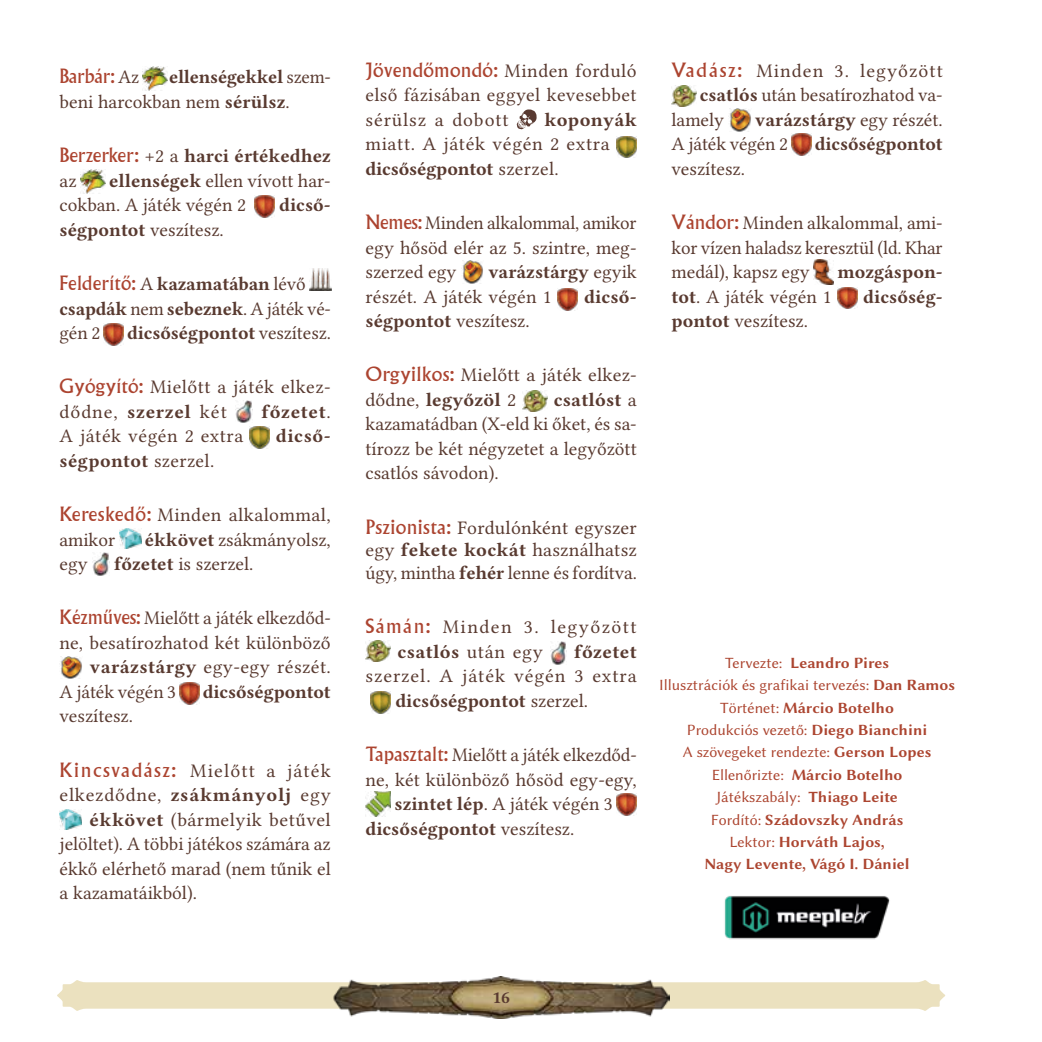
<style>
.page{position:relative;width:1042px;height:1042px;background:#fff}
.page>*{position:absolute;margin:0;border:0;box-sizing:border-box;transform-origin:0 0}
.t1{font:19.25px/24.5px "Libertinus Serif";color:#593a30}
.t2{font:700 19.25px/24.5px "Libertinus Serif";color:#593a30}
.t3{font:19.25px/24.5px "Libertinus Serif";letter-spacing:.02em;color:#593a30}
.t4{font:19.25px "Libertinus Serif";letter-spacing:.055em;color:#593a30}
.t5{font:19.25px/24.5px "Libertinus Serif";letter-spacing:.045em;color:#593a30}
.t6{font:19.25px/24.5px "Libertinus Serif";letter-spacing:.035em;color:#593a30}
.t7{font:19.25px/24.5px "Libertinus Serif";letter-spacing:.025em;color:#593a30}
.t8{font:19.25px/24.5px "Libertinus Serif";letter-spacing:.075em;color:#593a30}
.t9{font:19.25px "Albertus MTCE";letter-spacing:.01em;color:#ac4430}
.t10{font:19.25px "Libertinus Serif";letter-spacing:.04em;color:#593a30}
.t11{font:19.25px "Libertinus Serif";letter-spacing:.03em;color:#593a30}
.t12{font:700 19.25px "Libertinus Serif";letter-spacing:.02em;color:#593a30}
.t13{font:700 19.25px "Libertinus Serif";letter-spacing:.03em;color:#593a30}
.t14{font:700 17.5px "Libertinus Serif";color:#593a30}
.t15{font:700 15.75px/22.4px "Libertinus Sans";color:#ac4530;text-align:center}
.s1{font-family:"Libertinus Serif";color:#593a30}
.s2{font-weight:700}
.s3{font-family:"Albertus MTCE";font-weight:400;color:#ac4430}
.s4{font-weight:400}
.s5{font-family:"Albertus MTCE";color:#ac4430}
</style>
<div class="page">
<svg style="left:57px;top:980px;width:888px;height:31px;background:#eee5c9"></svg>
<img style="left:332px;top:977px;width:338px;height:41px">
<img style="left:724px;top:896px;width:166px;height:44px">
<img style="left:142px;top:67px;width:25px;height:23px">
<img style="left:81px;top:170px;width:25px;height:24px">
<img style="left:255px;top:196px;width:20px;height:21px">
<img style="left:309px;top:268px;width:22px;height:22px">
<img style="left:104px;top:324px;width:20px;height:21px">
<img style="left:236px;top:400px;width:17px;height:23px">
<img style="left:250px;top:427px;width:20px;height:21px">
<img style="left:119px;top:528px;width:22px;height:20px">
<img style="left:92px;top:553px;width:17px;height:22px">
<img style="left:60px;top:656px;width:22px;height:23px">
<img style="left:180px;top:682px;width:20px;height:22px">
<img style="left:60px;top:809px;width:22px;height:20px">
<svg style="left:517px;top:109px;width:20px;height:20px"></svg>
<img style="left:616px;top:136px;width:20px;height:22px">
<img style="left:461px;top:261px;width:22px;height:23px">
<img style="left:558px;top:288px;width:20px;height:22px">
<img style="left:522px;top:390px;width:25px;height:21px">
<img style="left:365px;top:641px;width:25px;height:21px">
<img style="left:550px;top:642px;width:17px;height:22px">
<img style="left:371px;top:691px;width:19px;height:22px">
<img style="left:365px;top:791px;width:25px;height:25px">
<img style="left:617px;top:793px;width:20px;height:22px">
<img style="left:671px;top:85px;width:25px;height:21px">
<img style="left:728px;top:108px;width:23px;height:23px">
<img style="left:792px;top:134px;width:19px;height:21px">
<img style="left:814px;top:259px;width:19px;height:25px">
<img style="left:837px;top:287px;width:20px;height:22px">
<p class="t9" style="left:60px;top:65px;width:81px">Barbár: <span class="s1">Az</span></p>
<p class="t1" style="left:60px;top:65px;width:273px;text-indent:110px"><span class="s2">ellenségekkel</span> szem&shy;beni harcokban nem <span class="s2">sérülsz</span>.</p>
<p class="t2" style="left:60px;top:143px;width:273px"><span class="s3">Berzerker:</span> <span class="s4">+2 a</span> harci értékedhez <span class="s4">az</span></p>
<p class="t1" style="left:60px;top:168px;width:273px;text-indent:50px"><span class="s2">ellenségek</span> ellen vívott har&shy;cokban. A játék végén 2</p>
<p class="t2" style="left:279px;top:192px;width:53px">dicső-</p>
<p class="t1" style="left:60px;top:217px;width:166px"><span class="s2">ségpontot</span> veszítesz.</p>
<p class="t2" style="left:60px;top:271px;width:273px"><span class="s3">Felderítő:</span> <span class="s4">A</span> kazamatában <span class="s4">lévő </span>csapdák <span class="s4">nem</span> sebeznek<span class="s4">. A játék vé&shy;gén 2</span></p>
<p class="t2" style="left:127px;top:320px;width:205px">dicsőségpontot <span class="s4">veszítesz.</span></p>
<p class="t7" style="left:60px;top:375px;width:273px"><span class="s5">Gyógyító:</span> Mielőtt a játék elkez&shy;dődne, <span class="s2">szerzel</span> két</p>
<p class="t13" style="left:262px;top:398px;width:71px">főzetet<span class="s4">.</span></p>
<p class="t11" style="left:60px;top:424px;width:185px">A játék végén 2 extra</p>
<p class="t2" style="left:276px;top:423px;width:56px">dicső-</p>
<p class="t12" style="left:60px;top:447px;width:156px">ségpontot <span class="s4">szerzel.</span></p>
<p class="t3" style="left:60px;top:502px;width:273px"><span class="s5">Kereskedő:</span> Minden alkalommal, amikor</p>
<p class="t1" style="left:145px;top:527px;width:187px"><span class="s2">ékkövet</span> zsákmányolsz,</p>
<p class="t1" style="left:60px;top:551px;width:30px">egy</p>
<p class="t1" style="left:114px;top:551px;width:141px"><span class="s2">főzetet</span> is szerzel.</p>
<p class="t1" style="left:60px;top:606px;width:273px"><span class="s5">Kézműves:</span> Mielőtt a játék elkezdőd-</p>
<p class="t1" style="left:60px;top:630px;width:273px">ne, besatírozhatod két különböző</p>
<p class="t3" style="left:90px;top:655px;width:242px"><span class="s2">varázstárgy</span> egy-egy részét.</p>
<p class="t1" style="left:60px;top:679px;width:118px">A játék végén 3</p>
<p class="t2" style="left:203px;top:679px;width:129px">dicsőségpontot</p>
<p class="t1" style="left:60px;top:704px;width:75px">veszítesz.</p>
<p class="t4" style="left:60px;top:759px;width:273px"><span class="s5">Kincsvadász:</span> Mielőtt a játék</p>
<p class="t10" style="left:60px;top:783px;width:273px">elkezdődne, <span class="s2">zsákmányolj</span> egy</p>
<p class="t3" style="left:90px;top:807px;width:243px"><span class="s2">ékkövet</span> (bármelyik betűvel</p>
<p class="t1" style="left:60px;top:831px;width:272px">jelöltet). A többi játékos számára az</p>
<p class="t1" style="left:60px;top:856px;width:273px">ékkő elérhető marad (nem tűnik el</p>
<p class="t1" style="left:60px;top:880px;width:139px">a kazamatáikból).</p>
<p class="t9" style="left:365px;top:59px;width:273px">Jövendőmondó: <span class="s1">Minden forduló</span></p>
<p class="t3" style="left:365px;top:83px;width:273px">első fázisában eggyel kevesebbet sérülsz a dobott</p>
<p class="t2" style="left:544px;top:107px;width:94px">koponyák</p>
<p class="t6" style="left:365px;top:132px;width:246px">miatt. A játék végén 2 extra <span class="s2">dicsőségpontot</span> szerzel.</p>
<p class="t1" style="left:365px;top:210px;width:273px;text-align:justify"><span class="s5">Nemes:</span> Minden alkalommal, amikor egy hősöd elér az 5. szintre, meg&shy;szerzed egy</p>
<p class="t1" style="left:365px;top:259px;width:273px;text-indent:123px"><span class="s2">varázstárgy</span> egyik részét. A játék végén 1</p>
<p class="t2" style="left:584px;top:284px;width:54px">dicső-</p>
<p class="t1" style="left:365px;top:308px;width:166px"><span class="s2">ségpontot</span> veszítesz.</p>
<p class="t1" style="left:365px;top:363px;width:273px"><span class="s5">Orgyilkos:</span> Mielőtt a játék elkez&shy;dődne, <span class="s2">legyőzöl</span> 2</p>
<p class="t1" style="left:365px;top:387px;width:273px;text-align:justify;text-indent:188px"><span class="s2">csatlóst</span> a kazamatádban (X-eld ki őket, és sa&shy;tírozz be két négyzetet a legyőzött csatlós sávodon).</p>
<p class="t1" style="left:365px;top:516px;width:273px;line-height:22.8px;text-align:justify"><span class="s5">Pszionista:</span> Fordulónként egyszer egy <span class="s2">fekete kockát</span> használhatsz úgy, mintha <span class="s2">fehér</span> lenne és fordítva.</p>
<p class="t8" style="left:398px;top:615px;width:241px;text-indent:-32px"><span class="s5">Sámán:</span> Minden 3. legyőzött <span class="s2">csatlós</span> után egy</p>
<p class="t2" style="left:574px;top:639px;width:64px">főzetet</p>
<p class="t5" style="left:395px;top:664px;width:243px;text-indent:-30px">szerzel. A játék végén 3 extra <span class="s2">dicsőségpontot</span> szerzel.</p>
<p class="t1" style="left:365px;top:742px;width:273px"><span class="s5">Tapasztalt:</span> Mielőtt a játék elkezdőd-</p>
<p class="t1" style="left:365px;top:767px;width:273px">ne, két különböző hősöd egy-egy,</p>
<p class="t1" style="left:394px;top:791px;width:220px"><span class="s2">szintet lép</span>. A játék végén 3</p>
<p class="t2" style="left:365px;top:816px;width:210px">dicsőségpontot <span class="s4">veszítesz.</span></p>
<p class="t4" style="left:671px;top:59px;width:273px"><span class="s5">Vadász:</span> Minden 3. legyőzött</p>
<p class="t1" style="left:700px;top:83px;width:244px"><span class="s2">csatlós</span> után besatírozhatod va-</p>
<p class="t1" style="left:671px;top:107px;width:54px">lamely</p>
<p class="t1" style="left:671px;top:107px;width:273px;text-indent:84px"><span class="s2">varázstárgy</span> egy részét.<br>A játék végén 2</p>
<p class="t2" style="left:815px;top:131px;width:129px">dicsőségpontot</p>
<p class="t1" style="left:671px;top:156px;width:75px">veszítesz.</p>
<p class="t1" style="left:671px;top:210px;width:273px;text-align:justify"><span class="s5">Vándor:</span> Minden alkalommal, ami&shy;kor vízen haladsz keresztül (ld. Khar medál), kapsz egy</p>
<p class="t2" style="left:837px;top:259px;width:107px">mozgáspon-</p>
<p class="t1" style="left:671px;top:284px;width:162px"><span class="s2">tot</span>. A játék végén 1</p>
<p class="t2" style="left:863px;top:284px;width:81px">dicsőség-</p>
<p class="t1" style="left:671px;top:308px;width:138px"><span class="s2">pontot</span> veszítesz.</p>
<p class="t15" style="left:659px;top:651px;width:297px"><span class="s4">Tervezte:</span> Leandro Pires<br><span class="s4">Illusztrációk és grafikai tervezés:</span> Dan Ramos<br><span class="s4">Történet:</span> Márcio Botelho<br><span class="s4">Produkciós vezető:</span> Diego Bianchini<br><span class="s4">A szövegeket rendezte:</span> Gerson Lopes<br><span class="s4">Ellenőrizte:</span> Márcio Botelho<br><span class="s4">Játékszabály:</span> Thiago Leite<br><span class="s4">Fordító:</span> Szádovszky András<br><span class="s4">Lektor:</span> Horváth Lajos,<br>Nagy Levente, Vágó I. Dániel</p>
<p class="t14" style="left:492px;top:985px;width:19px">16</p>
</div>
